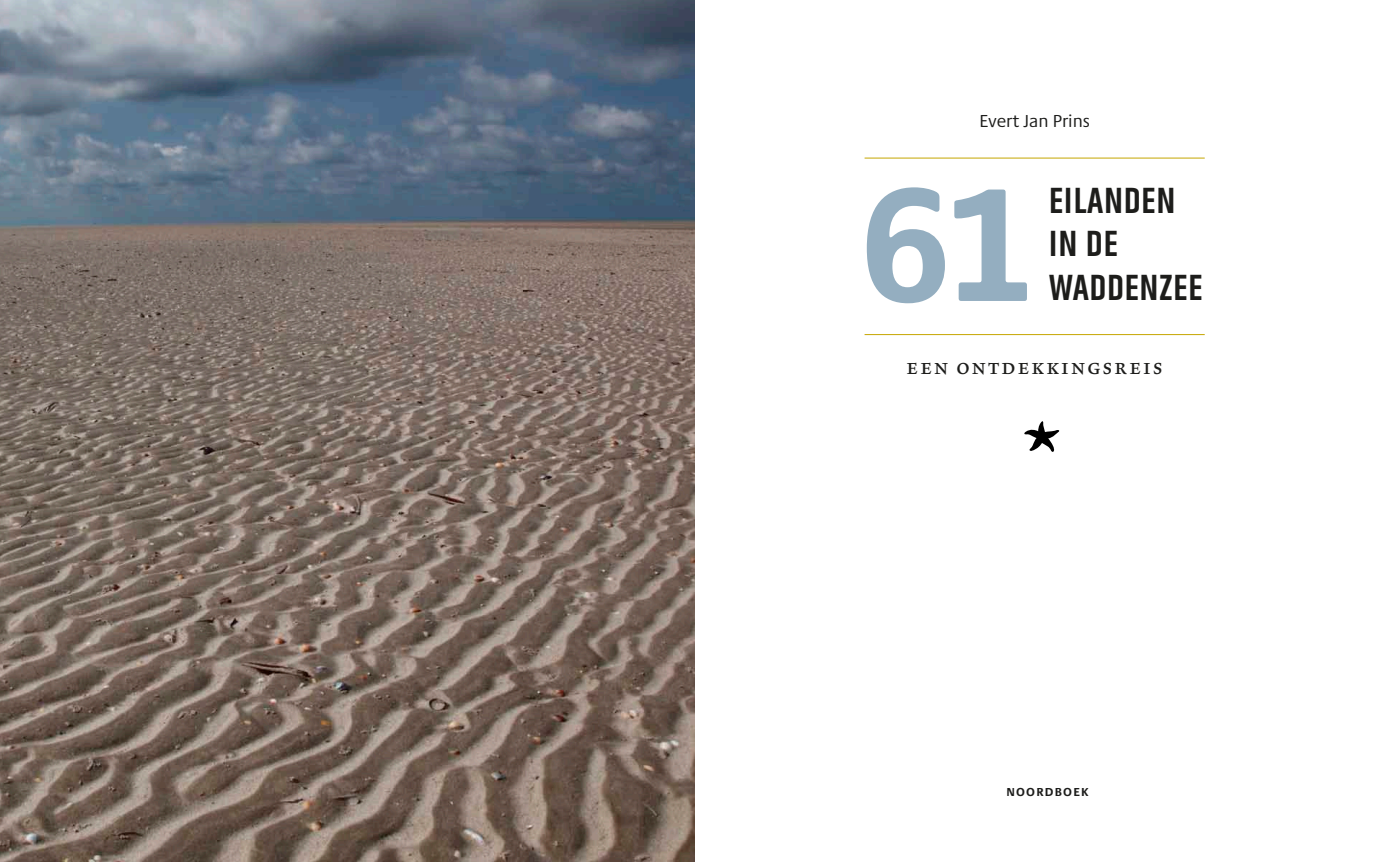
<style>
.page{position:relative;width:1389px;height:862px;background:#fff}
.page>*{position:absolute;margin:0;border:0;box-sizing:border-box;transform-origin:0 0}
.t1{font:700 condensed 167px "Praxis Next";color:#94aec0}
.t2{font:700 36px/43.2px "Directors Gothic 220";letter-spacing:.02em;color:#1d1d1b}
.t3{font:21px "Lexicon No 1 Roman A";letter-spacing:.12em;color:#1d1d1b}
.t4{font:18px "Praxis Next";color:#1d1d1b}
.t5{font:700 12px "Praxis Next";letter-spacing:.1em;color:#1d1d1b}
</style>
<div class="page">
<img style="left:0;top:0;width:694px;height:862px">
<hr style="left:865px;top:158px;width:340px;height:1px;background:#c5a600">
<hr style="left:865px;top:334px;width:340px;height:1px;background:#c5a600">
<svg style="left:1024px;top:421px;width:36px;height:31px"></svg>
<p class="t4" style="left:979px;top:107px;width:112px">Evert Jan Prins</p>
<h1 class="t1" style="left:860px;top:112px;width:177px">61</h1>
<p class="t2" style="left:1049px;top:180px;width:155px">EILANDEN<br>IN DE<br>WADDENZEE</p>
<p class="t3" style="left:907px;top:355px;width:257px">een ontdekkingsreis</p>
<p class="t5" style="left:1006px;top:782px;width:84px">NOORDBOEK</p>
</div>
